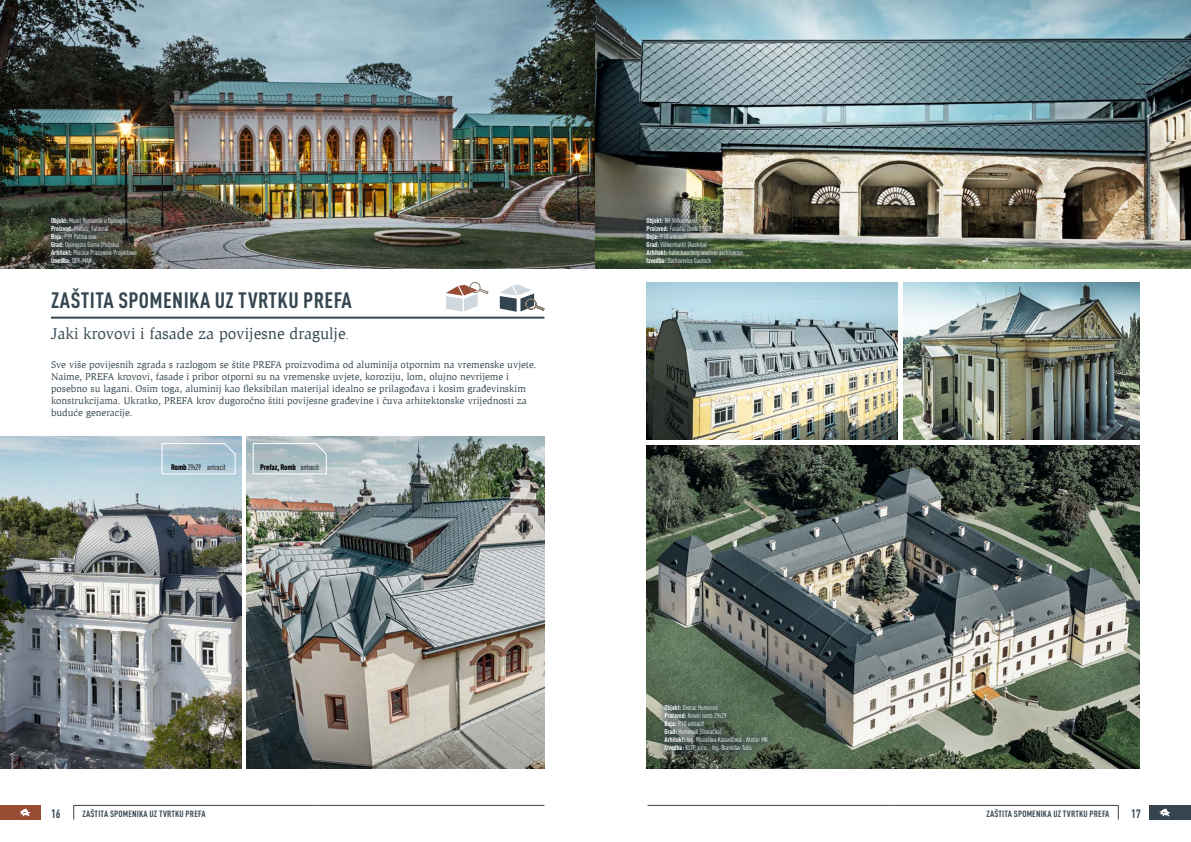
<style>
.page{position:relative;width:1191px;height:842px;background:#fff}
.page>*{position:absolute;margin:0;border:0;box-sizing:border-box;transform-origin:0 0}
.t1{font:700 condensed 22px "DIN Pro";letter-spacing:.02em;color:#34454f}
.t2{font:16px "Slimbach Pro";color:#34454f}
.t3{font:700 condensed 12px "DIN Pro";color:#34454f}
.t4{font:10px/12px "Slimbach Pro";color:#34454f}
.t5{font:700 condensed 9px "DIN Pro";letter-spacing:.02em;color:#34454f}
.t6{font:900 condensed 8px "DIN Pro";letter-spacing:-.02em;color:#000}
.t7{font:condensed 8px "DIN Pro";color:#000}
.t8{font:condensed 7px/8px "DIN Pro";color:#fff}
.s1{font-weight:700}
.s2{font-size:10px}
.s3{font-weight:900}
.s4{font-weight:400}
.s5{font-style:inherit}
</style>
<div class="page">
<div style="left:0;top:805px;width:41px;height:15px;background:#984c34"></div>
<svg style="left:20px;top:809px;width:10px;height:7px"></svg>
<hr style="left:73px;top:805px;width:244px;height:1px;background:#34454f">
<svg style="left:73px;top:806px;width:1px;height:13px"></svg>
<hr style="left:317px;top:805px;width:227px;height:1px;background:#34454f">
<hr style="left:647px;top:805px;width:244px;height:1px;background:#34454f">
<hr style="left:891px;top:805px;width:227px;height:1px;background:#34454f">
<svg style="left:1118px;top:806px;width:1px;height:13px"></svg>
<div style="left:1149px;top:805px;width:42px;height:15px;background:#34454f"></div>
<svg style="left:1159px;top:809px;width:11px;height:7px"></svg>
<img style="left:0;top:0;width:1191px;height:269px">
<hr style="left:51px;top:317px;width:493px;height:2px;background:#34454f">
<svg style="left:500px;top:285px;width:45px;height:27px"></svg>
<img style="left:0;top:437px;width:241px;height:331px">
<img style="left:247px;top:437px;width:297px;height:331px">
<svg style="left:161px;top:443px;width:75px;height:32px;background:#b4ccd9"></svg>
<img style="left:646px;top:445px;width:494px;height:323px">
<img style="left:903px;top:283px;width:237px;height:157px">
<img style="left:646px;top:283px;width:251px;height:157px">
<svg style="left:446px;top:282px;width:43px;height:30px"></svg>
<div style="left:638px;top:210px;width:112px;height:61px;background:#34454f;opacity:.75"></div>
<div style="left:43px;top:210px;width:101px;height:61px;background:#34454f;opacity:.75"></div>
<svg style="left:252px;top:443px;width:75px;height:32px;background:#b4c3c8"></svg>
<div style="left:656px;top:697px;width:119px;height:62px;background:#34454f;opacity:.75"></div>
<p class="t8" style="left:51px;top:216px;width:87px"><span class="s1">Objekt:</span> Muzej Romantik u Opinogóri<br><span class="s1">Proizvod:</span> Prefalz, Falzonal<br><span class="s1">Boja:</span> P99 Patina siva<br><span class="s1">Grad:</span> Opinogóra Gorna (Poljska)<br><span class="s1">Arhitekt:</span> Płockie Pracownie Projektowe<br><span class="s1">Izvedba:</span> DEK-MAR</p>
<h1 class="t1" style="left:51px;top:284px;width:302px">ZAŠTITA SPOMENIKA UZ TVRTKU PREFA</h1>
<h2 class="t2" style="left:51px;top:324px;width:299px">Jaki krovovi i fasade za povijesne dragulje<span class="s2">.</span></h2>
<p class="t4" style="left:51px;top:358px;width:487px">Sve više povijesnih zgrada s razlogom se štite PREFA proizvodima od aluminija otpornim na vremenske uvjete.<br>Naime, PREFA krovovi, fasade i pribor otporni su na vremenske uvjete, koroziju, lom, olujno nevrijeme i posebno su lagani. Osim toga, aluminij kao fleksibilan materijal idealno se prilagođava i kosim građevinskim konstrukcijama. Ukratko, PREFA krov dugoročno štiti povijesne građevine i čuva arhitektonske vrijednosti za buduće generacije.</p>
<p class="t7" style="left:171px;top:462px;width:56px"><span class="s3">Romb</span> 29x29 antracit</p>
<p class="t6" style="left:260px;top:461px;width:61px">Prefaz, Romb <span class="s4">antracit</span></p>
<p class="t8" style="left:646px;top:216px;width:98px"><span class="s1">Objekt:</span> BH Völkermarkt<br><span class="s1">Proizvod:</span> Fasadni romb 29x29<br><span class="s1">Boja:</span> P.10 antracit<br><span class="s1">Grad:</span> Völkermarkt (Austrija)<br><span class="s1">Arhitekt:</span> halm.kaschnig.wuehrer architekten<br><span class="s1">Izvedba:</span> Dachservice Gautsch</p>
<p class="t8" style="left:664px;top:703px;width:105px"><span class="s1">Objekt:</span> <span class="s5">Dvorac</span> Humenné<br><span class="s1">Proizvod:</span> Krovni romb 29x29<br><span class="s1">Boja:</span> P.10 antracit<br><span class="s1">Grad:</span> Humenné (Slovačka)<br><span class="s1">Arhitekt:</span> Ing. Miroslava Kasaničová - Atelier MK<br><span class="s1">Izvedba:</span> KLTP, s.r.o. . Ing. Branislav Tulis</p>
<h3 class="t3" style="left:51px;top:804px;width:11px">16</h3>
<p class="t5" style="left:83px;top:807px;width:124px">ZAŠTITA SPOMENIKA UZ TVRTKU PREFA</p>
<p class="t5" style="left:986px;top:807px;width:124px">ZAŠTITA SPOMENIKA UZ TVRTKU PREFA</p>
<h3 class="t3" style="left:1131px;top:804px;width:11px">17</h3>
</div>
